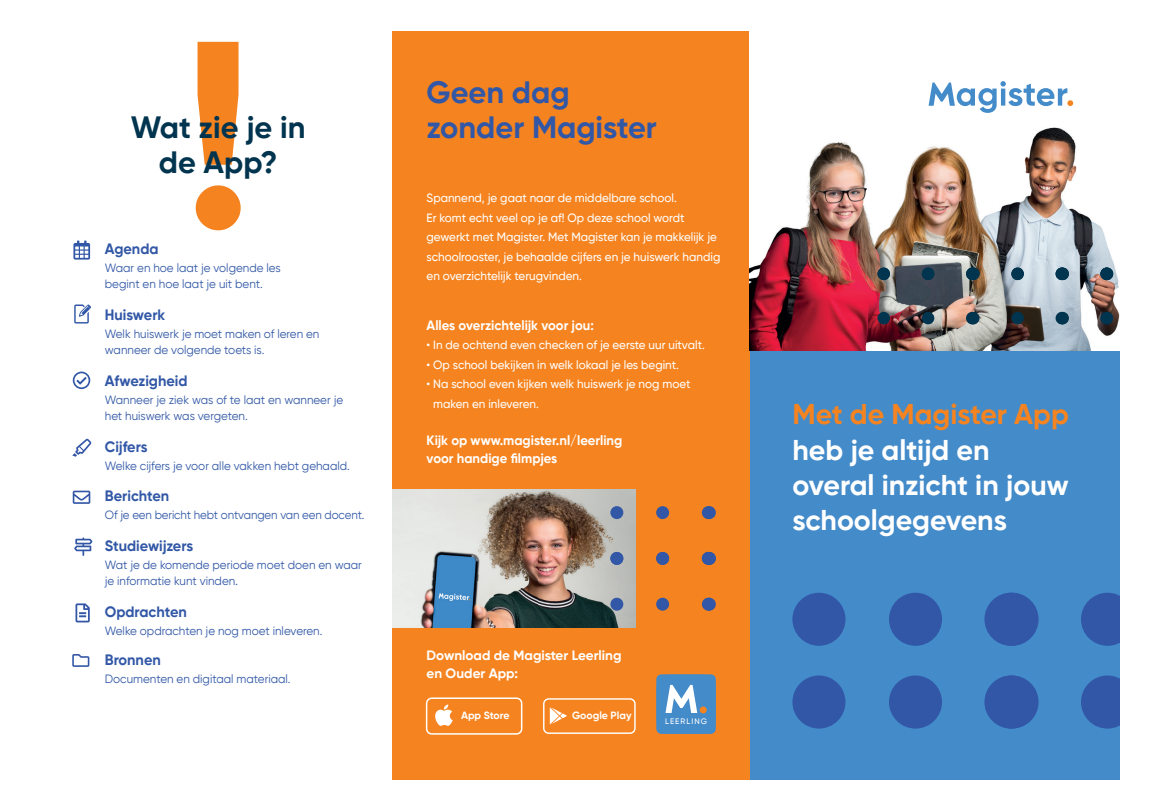
<style>
.page{position:relative;width:1151px;height:811px;background:#fff}
.page>*{position:absolute;margin:0;border:0;box-sizing:border-box;transform-origin:0 0}
.t1{font:700 264.15px "Gilroy";color:#f58420}
.t2{font:700 30.75px "Gilroy";color:#3157a6}
.t3{font:700 30.75px "Gilroy";color:#01344e}
.t4{font:700 28.5px/35.2px "Gilroy";color:#fff}
.t5{font:700 28.5px "Gilroy";color:#f58420}
.t6{font:700 15px "Gilroy";color:#3157a6}
.t7{font:700 13.5px/18px "Gilroy";color:#fff}
.t8{font:500 12px/19.5px "Gilroy";color:#fff}
.t9{font:12px/16.5px "Gilroy";color:#3157a6}
.t10{font:12px "Gilroy";color:#3157a6;scale:.96 1}
.t11{font:700 10.5px "Gilroy";color:#fff}
.t12{font:500 7.95px "Gilroy";letter-spacing:.135em;color:#fff}
.s1{font-size:12.75px}
</style>
<div class="page">
<div style="left:750px;top:31px;width:370px;height:748px;background:#448bca"></div>
<div style="left:392px;top:31px;width:358px;height:748px;background:#f58420"></div>
<img style="left:750px;top:31px;width:370px;height:319px">
<svg style="left:73px;top:240px;width:17px;height:19px"></svg>
<svg style="left:74px;top:304px;width:17px;height:19px"></svg>
<svg style="left:73px;top:371px;width:17px;height:18px"></svg>
<svg style="left:72px;top:438px;width:19px;height:18px"></svg>
<svg style="left:73px;top:490px;width:17px;height:13px"></svg>
<svg style="left:74px;top:537px;width:18px;height:18px"></svg>
<svg style="left:75px;top:603px;width:15px;height:19px"></svg>
<svg style="left:72px;top:654px;width:17px;height:12px"></svg>
<svg style="left:928px;top:81px;width:145px;height:32px"></svg>
<div style="left:426px;top:697px;width:96px;height:37px;border:2px solid #fff;border-radius:5px"></div>
<svg style="left:435px;top:704px;width:18px;height:21px"></svg>
<div style="left:543px;top:698px;width:92px;height:35px;border:1px solid #fff;border-radius:5px"></div>
<svg style="left:550px;top:707px;width:17px;height:17px"></svg>
<svg style="left:656px;top:674px;width:60px;height:59px;background:#619acc"></svg>
<div style="left:792px;top:592px;width:53px;height:53px;background:#3157a6;border-radius:50%"></div>
<div style="left:889px;top:592px;width:53px;height:53px;background:#3157a6;border-radius:50%"></div>
<div style="left:889px;top:675px;width:53px;height:53px;background:#3157a6;border-radius:50%"></div>
<div style="left:792px;top:675px;width:53px;height:53px;background:#3157a6;border-radius:50%"></div>
<div style="left:984px;top:592px;width:53px;height:53px;background:#3157a6;border-radius:50%"></div>
<svg style="left:1081px;top:592px;width:39px;height:53px"></svg>
<svg style="left:1081px;top:675px;width:39px;height:53px;background:#345fab"></svg>
<div style="left:984px;top:675px;width:53px;height:53px;background:#3157a6;border-radius:50%"></div>
<div style="left:921px;top:267px;width:13px;height:13px;background:#01344e;border-radius:50%"></div>
<div style="left:877px;top:267px;width:13px;height:13px;background:#01344e;border-radius:50%"></div>
<svg style="left:966px;top:267px;width:12px;height:13px"></svg>
<div style="left:921px;top:312px;width:13px;height:12px;background:#01344e;border-radius:50%"></div>
<div style="left:877px;top:312px;width:13px;height:12px;background:#01344e;border-radius:50%"></div>
<svg style="left:966px;top:312px;width:12px;height:12px"></svg>
<div style="left:1011px;top:267px;width:12px;height:13px;background:#01344e;border-radius:50%"></div>
<div style="left:967px;top:267px;width:12px;height:13px;background:#01344e;border-radius:50%"></div>
<svg style="left:1055px;top:267px;width:13px;height:13px"></svg>
<div style="left:1011px;top:312px;width:12px;height:12px;background:#01344e;border-radius:50%"></div>
<div style="left:967px;top:312px;width:12px;height:12px;background:#01344e;border-radius:50%"></div>
<svg style="left:1055px;top:312px;width:13px;height:12px"></svg>
<div style="left:1100px;top:267px;width:13px;height:13px;background:#01344e;border-radius:50%"></div>
<div style="left:1056px;top:267px;width:13px;height:13px;background:#01344e;border-radius:50%"></div>
<div style="left:1100px;top:312px;width:13px;height:12px;background:#01344e;border-radius:50%"></div>
<div style="left:1056px;top:312px;width:13px;height:12px;background:#01344e;border-radius:50%"></div>
<img style="left:392px;top:489px;width:243px;height:138px">
<div style="left:656px;top:506px;width:13px;height:13px;background:#3157a6;border-radius:50%"></div>
<div style="left:610px;top:506px;width:13px;height:13px;background:#3157a6;border-radius:50%"></div>
<svg style="left:702px;top:506px;width:13px;height:13px"></svg>
<div style="left:656px;top:551px;width:13px;height:13px;background:#3157a6;border-radius:50%"></div>
<div style="left:610px;top:551px;width:13px;height:13px;background:#3157a6;border-radius:50%"></div>
<div style="left:656px;top:597px;width:13px;height:13px;background:#3157a6;border-radius:50%"></div>
<div style="left:610px;top:597px;width:13px;height:13px;background:#3157a6;border-radius:50%"></div>
<svg style="left:702px;top:597px;width:13px;height:13px"></svg>
<div style="left:703px;top:506px;width:13px;height:13px;background:#3157a6;border-radius:50%"></div>
<div style="left:703px;top:551px;width:13px;height:13px;background:#3157a6;border-radius:50%"></div>
<div style="left:703px;top:597px;width:13px;height:13px;background:#3157a6;border-radius:50%"></div>
<h1 class="t1" style="left:183px;top:-31px;width:72px">!</h1>
<h2 class="t2" style="left:426px;top:73px;width:144px">Geen dag</h2>
<h2 class="t3" style="left:131px;top:108px;width:176px">Wat zie je in</h2>
<h2 class="t2" style="left:426px;top:108px;width:232px">zonder Magister</h2>
<h2 class="t3" style="left:159px;top:143px;width:120px">de App?</h2>
<p class="t8" style="left:426px;top:188px;width:295px">Spannend, je gaat naar de middelbare school.<br>Er komt echt veel op je af! Op deze school wordt gewerkt met Magister. Met Magister kan je makkelijk je schoolrooster, je behaalde cijfers en je huiswerk handig en overzichtelijk terugvinden.</p>
<p class="t7" style="left:426px;top:316px;width:169px">Alles overzichtelijk voor jou:</p>
<p class="t8" style="left:426px;top:335px;width:280px">• In de ochtend even checken of je eerste uur uitvalt.</p>
<p class="t8" style="left:426px;top:354px;width:254px">• Op school bekijken in welk lokaal je les begint.</p>
<p class="t8" style="left:433px;top:374px;width:259px;text-indent:-7px">• Na school even kijken welk huiswerk je nog moet maken en inleveren.</p>
<p class="t7" style="left:426px;top:431px;width:197px">Kijk op www.magister.nl/leerling voor handige filmpjes</p>
<p class="t6" style="left:105px;top:239px;width:55px">Agenda</p>
<p class="t9" style="left:105px;top:259px;width:177px">Waar en hoe laat je volgende les begint en hoe laat je uit bent.</p>
<p class="t6" style="left:105px;top:305px;width:62px">Huiswerk</p>
<p class="t9" style="left:105px;top:325px;width:216px">Welk huiswerk je moet maken of leren en wanneer de volgende toets is.</p>
<p class="t6" style="left:105px;top:371px;width:84px">Afwezigheid</p>
<p class="t9" style="left:105px;top:391px;width:240px">Wanneer je ziek was of te laat en wanneer je het huiswerk was vergeten.</p>
<p class="t6" style="left:105px;top:437px;width:44px">Cijfers</p>
<p class="t9" style="left:105px;top:457px;width:246px">Welke cijfers je voor alle vakken hebt gehaald.</p>
<p class="t6" style="left:105px;top:486px;width:66px">Berichten</p>
<p class="t10" style="left:105px;top:507px;width:272px">Of je een bericht hebt ontvangen van een docent.</p>
<p class="t6" style="left:105px;top:536px;width:90px">Studiewijzers</p>
<p class="t9" style="left:105px;top:556px;width:258px">Wat je de komende periode moet doen en waar je informatie kunt vinden<span class="s1">.</span></p>
<p class="t6" style="left:105px;top:602px;width:84px">Opdrachten</p>
<p class="t9" style="left:105px;top:622px;width:219px">Welke opdrachten je nog moet inleveren.</p>
<p class="t6" style="left:105px;top:650px;width:58px">Bronnen</p>
<p class="t9" style="left:105px;top:670px;width:187px">Documenten en digitaal materiaal.</p>
<p class="t7" style="left:426px;top:646px;width:196px">Download de Magister Leerling en Ouder App:</p>
<p class="t11" style="left:461px;top:709px;width:50px">App Store</p>
<p class="t11" style="left:572px;top:709px;width:61px">Google Play</p>
<p class="t12" style="left:665px;top:715px;width:43px">LEERLING</p>
<h3 class="t5" style="left:792px;top:396px;width:278px">Met de Magister App</h3>
<h3 class="t4" style="left:792px;top:431px;width:278px">heb je altijd en overal inzicht in jouw schoolgegevens</h3>
</div>
